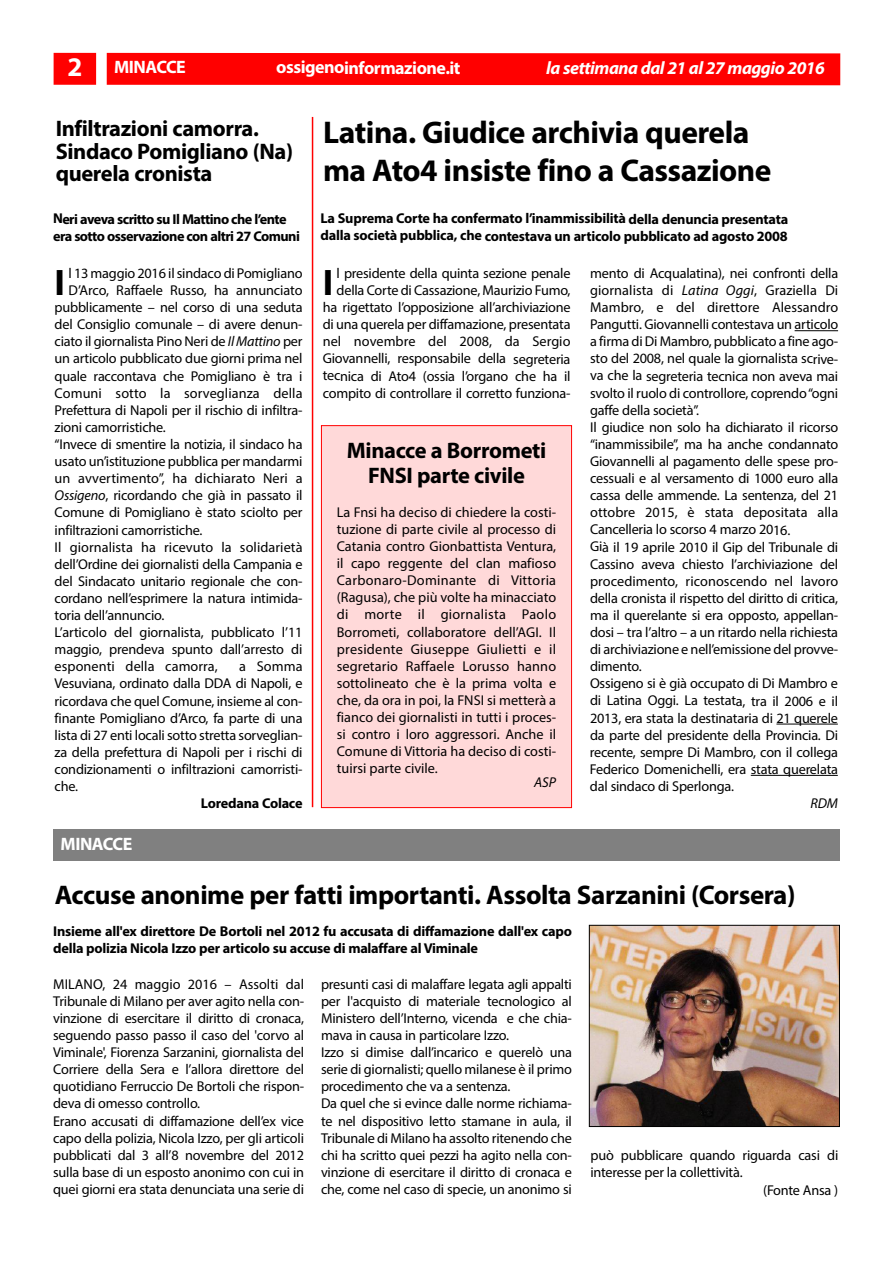
<style>
.page{position:relative;width:893px;height:1263px;background:#fff}
.page>*{position:absolute;margin:0;border:0;box-sizing:border-box;transform-origin:0 0}
.t1{font:700 37.05px "Myriad Pro";color:#000}
.t2{font:700 31.5px/37.8px "Myriad Pro";letter-spacing:-.015em;color:#000}
.t3{font:700 27px "Myriad Pro";letter-spacing:-.015em;color:#000}
.t4{font:700 22.5px/22.5px "Myriad Pro";letter-spacing:-.015em;color:#000}
.t5{font:700 18px "Myriad Pro";letter-spacing:-.03em;color:#fff}
.t6{font:italic 700 18px "Myriad Pro";letter-spacing:-.03em;color:#fff}
.t7{font:14.25px/17.1px "Myriad Pro";letter-spacing:-.015em;color:#000}
.t8{font:700 14.25px/17.1px "Myriad Pro";letter-spacing:-.015em;color:#000}
.t9{font:14.25px "Myriad Pro";letter-spacing:.005em;color:#000}
.t10{font:700 14.25px/17.1px "Myriad Pro";letter-spacing:-.04em;color:#000}
.t11{font:italic 14.25px "Myriad Pro";letter-spacing:-.005em;color:#000}
.s1{font-size:27px}
.s2{font-style:italic}
</style>
<div class="page">
<div style="left:107px;top:53px;width:733px;height:32px;background:#f00"></div>
<div style="left:54px;top:53px;width:42px;height:32px;background:#f00"></div>
<hr style="left:795px;top:330px;width:43px;height:1px;background:#000">
<hr style="left:776px;top:724px;width:62px;height:1px;background:#000">
<hr style="left:751px;top:775px;width:87px;height:1px;background:#000">
<div style="left:53px;top:829px;width:787px;height:32px;background:#808080"></div>
<hr style="left:312px;top:117px;width:1px;height:690px;background:#f00">
<div style="left:322px;top:426px;width:249px;height:381px;background:#ffd9d9"></div>
<div style="left:321px;top:425px;width:251px;height:383px;border:1px solid #f00"></div>
<img style="left:591px;top:927px;width:247px;height:198px">
<div style="left:589px;top:925px;width:251px;height:202px;border:1px solid #000"></div>
<p class="t5" style="left:67px;top:61px;width:120px"><span class="s1">2</span> MINACCE</p>
<p class="t5" style="left:276px;top:61px;width:186px">ossigenoinformazione.it</p>
<p class="t6" style="left:546px;top:61px;width:280px">la settimana dal 21 al 27 maggio 2016</p>
<h3 class="t4" style="left:56px;top:119px;width:239px">Infiltrazioni camorra.<br>Sindaco Pomigliano (Na) querela cronista</h3>
<p class="t10" style="left:53px;top:211px;width:248px">Neri aveva scritto su Il Mattino che l’ente era sotto osservazione con altri 27 Comuni</p>
<h1 class="t1" style="left:55px;top:269px;width:12px">I</h1>
<p class="t7" style="left:69px;top:266px;width:235px">l 13 maggio 2016 il sindaco di Pomigliano</p>
<p class="t7" style="left:69px;top:283px;width:235px">D’Arco, Raffaele Russo, ha annunciato</p>
<p class="t7" style="left:55px;top:300px;width:249px">pubblicamente – nel corso di una seduta</p>
<p class="t7" style="left:55px;top:317px;width:249px">del Consiglio comunale – di avere denun-</p>
<p class="t7" style="left:55px;top:334px;width:249px">ciato il giornalista Pino Neri de <span class="s2">IlMattino</span> per</p>
<p class="t7" style="left:55px;top:351px;width:249px">un articolo pubblicato due giorni prima nel</p>
<p class="t7" style="left:55px;top:368px;width:249px">quale raccontava che Pomigliano è tra i</p>
<p class="t9" style="left:55px;top:388px;width:249px">Comuni sotto la sorveglianza della</p>
<p class="t7" style="left:55px;top:403px;width:249px">Prefettura di Napoli per il rischio di infiltra-</p>
<p class="t7" style="left:55px;top:420px;width:113px">zioni camorristiche.</p>
<p class="t7" style="left:55px;top:437px;width:249px">“Invece di smentire la notizia, il sindaco ha</p>
<p class="t7" style="left:55px;top:454px;width:249px">usato un’istituzione pubblica per mandarmi</p>
<p class="t9" style="left:55px;top:473px;width:249px">un avvertimento”, ha dichiarato Neri a</p>
<p class="t7" style="left:55px;top:488px;width:249px"><span class="s2">Ossigeno</span>, ricordando che già in passato il</p>
<p class="t7" style="left:55px;top:505px;width:249px">Comune di Pomigliano è stato sciolto per</p>
<p class="t7" style="left:55px;top:522px;width:149px">infiltrazioni camorristiche.</p>
<p class="t9" style="left:55px;top:541px;width:249px">Il giornalista ha ricevuto la solidarietà</p>
<p class="t7" style="left:55px;top:556px;width:249px">dell’Ordine dei giornalisti della Campania e</p>
<p class="t7" style="left:55px;top:574px;width:249px">del Sindacato unitario regionale che con-</p>
<p class="t7" style="left:55px;top:591px;width:249px">cordano nell’esprimere la natura intimida-</p>
<p class="t7" style="left:55px;top:608px;width:111px">toria dell’annuncio.</p>
<p class="t7" style="left:55px;top:625px;width:249px">L’articolo del giornalista, pubblicato l’11</p>
<p class="t7" style="left:55px;top:642px;width:249px">maggio, prendeva spunto dall’arresto di</p>
<p class="t9" style="left:55px;top:661px;width:165px">esponenti della camorra,</p>
<p class="t7" style="left:55px;top:659px;width:249px;text-align:justify;text-indent:184px">a Somma Vesuviana, ordinato dalla DDA di Napoli, e ricordava che quel Comune, insieme al con&shy;finante Pomigliano d’Arco, fa parte di una lista di 27 enti locali sotto stretta sorveglian&shy;za della prefettura di Napoli per i rischi di condizionamenti o infiltrazioni camorristi&shy;che.</p>
<p class="t8" style="left:201px;top:796px;width:103px">Loredana Colace</p>
<p class="t5" style="left:61px;top:837px;width:73px">MINACCE</p>
<h2 class="t2" style="left:323px;top:116px;width:450px">Latina. Giudice archivia querela ma Ato4 insiste fino a Cassazione</h2>
<p class="t8" style="left:321px;top:211px;width:469px">La Suprema Corte ha confermato l’inammissibilità della denuncia presentata dalla società pubblica, che contestava un articolo pubblicato ad agosto 2008</p>
<p class="t7" style="left:323px;top:266px;width:249px;text-align:right">l presidente della quinta sezione penale della Corte di Cassazione, Maurizio Fumo, ha rigettato l’opposizione all’archiviazione di una querela per diffamazione, presentata nel novembre del 2008, da Sergio Giovannelli, responsabile della segreteria tecnica di Ato4 (ossia l’organo che ha il compito di controllare il corretto funziona-</p>
<p class="t7" style="left:590px;top:266px;width:250px">mento di Acqualatina), nei confronti della giornalista di <span class="s2">Latina Oggi</span>, Graziella Di Mambro, e del direttore Alessandro Pangutti. Giovannelli contestava un articolo a firma di Di Mambro, pubblicato a fine ago&shy;sto del 2008, nel quale la giornalista scrive&shy;va che la segreteria tecnica non aveva mai svolto il ruolo di controllore, coprendo“ogni gaffe della società”.<br>Il giudice non solo ha dichiarato il ricorso “inammissibile”, ma ha anche condannato Giovannelli al pagamento delle spese pro&shy;cessuali e al versamento di 1000 euro alla cassa delle ammende. La sentenza, del 21 ottobre 2015, è stata depositata alla Cancelleria lo scorso 4 marzo 2016.<br>Già il 19 aprile 2010 il Gip del Tribunale di Cassino aveva chiesto l’archiviazione del procedimento, riconoscendo nel lavoro della cronista il rispetto del diritto di critica, ma il querelante si era opposto, appellan&shy;dosi – tra l’altro – a un ritardo nella richiesta di archiviazione e nell’emissione del provve&shy;dimento.<br>Ossigeno si è già occupato di Di Mambro e di Latina Oggi. La testata, tra il 2006 e il 2013, era stata la destinataria di 21 querele da parte del presidente della Provincia. Di recente, sempre Di Mambro, con il collega Federico Domenichelli, era stata querelata dal sindaco di Sperlonga.</p>
<p class="t11" style="left:811px;top:798px;width:29px">RDM</p>
<h1 class="t1" style="left:323px;top:269px;width:12px">I</h1>
<h3 class="t4" style="left:347px;top:439px;width:201px;line-height:25.5px;text-align:center">Minacce a Borrometi<br>FNSI parte civile</h3>
<p class="t7" style="left:337px;top:505px;width:221px;text-align:justify">La Fnsi ha deciso di chiedere la costi&shy;tuzione di parte civile al processo di Catania contro Gionbattista Ventura, il capo reggente del clan mafioso Carbonaro-Dominante di Vittoria (Ragusa), che più volte ha minacciato di morte il giornalista Paolo Borrometi, collaboratore dell’AGI. Il presidente Giuseppe Giulietti e il segretario Raffaele Lorusso hanno sottolineato che è la prima volta e che, da ora in poi, la FNSI si metterà a fianco dei giornalisti in tutti i proces&shy;si contro i loro aggressori. Anche il Comune di Vittoria ha deciso di costi&shy;tuirsi parte civile.</p>
<p class="t11" style="left:534px;top:777px;width:23px">ASP</p>
<h3 class="t3" style="left:55px;top:885px;width:742px">Accuse anonime per fatti importanti. Assolta Sarzanini (Corsera)</h3>
<p class="t8" style="left:53px;top:923px;width:520px">Insieme all'ex direttore De Bortoli nel 2012 fu accusata di diffamazione dall'ex capo della polizia Nicola Izzo per articolo su accuse di malaffare al Viminale</p>
<p class="t7" style="left:53px;top:976px;width:252px">MILANO, 24 maggio 2016 – Assolti dal Tribunale di Milano per aver agito nella con&shy;vinzione di esercitare il diritto di cronaca, seguendo passo passo il caso del 'corvo al Viminale', Fiorenza Sarzanini, giornalista del Corriere della Sera e l’allora direttore del quotidiano Ferruccio De Bortoli che rispon&shy;deva di omesso controllo.<br>Erano accusati di diffamazione dell’ex vice capo della polizia, Nicola Izzo, per gli articoli pubblicati dal 3 all’8 novembre del 2012 sulla base di un esposto anonimo con cui in quei giorni era stata denunciata una serie di</p>
<p class="t7" style="left:321px;top:976px;width:252px">presunti casi di malaffare legata agli appalti per l'acquisto di materiale tecnologico al Ministero dell’Interno, vicenda e che chia&shy;mava in causa in particolare Izzo.<br>Izzo si dimise dall’incarico e querelò una serie di giornalisti; quello milanese è il primo procedimento che va a sentenza.<br>Da quel che si evince dalle norme richiama&shy;te nel dispositivo letto stamane in aula, il Tribunale di Milano ha assolto ritenendo che chi ha scritto quei pezzi ha agito nella con&shy;vinzione di esercitare il diritto di cronaca e che, come nel caso di specie, un anonimo si</p>
<p class="t7" style="left:590px;top:1148px;width:249px">può pubblicare quando riguarda casi di</p>
<p class="t7" style="left:590px;top:1165px;width:154px">interesse per la collettività.</p>
<p class="t7" style="left:763px;top:1182px;width:77px">(Fonte Ansa )</p>
</div>
